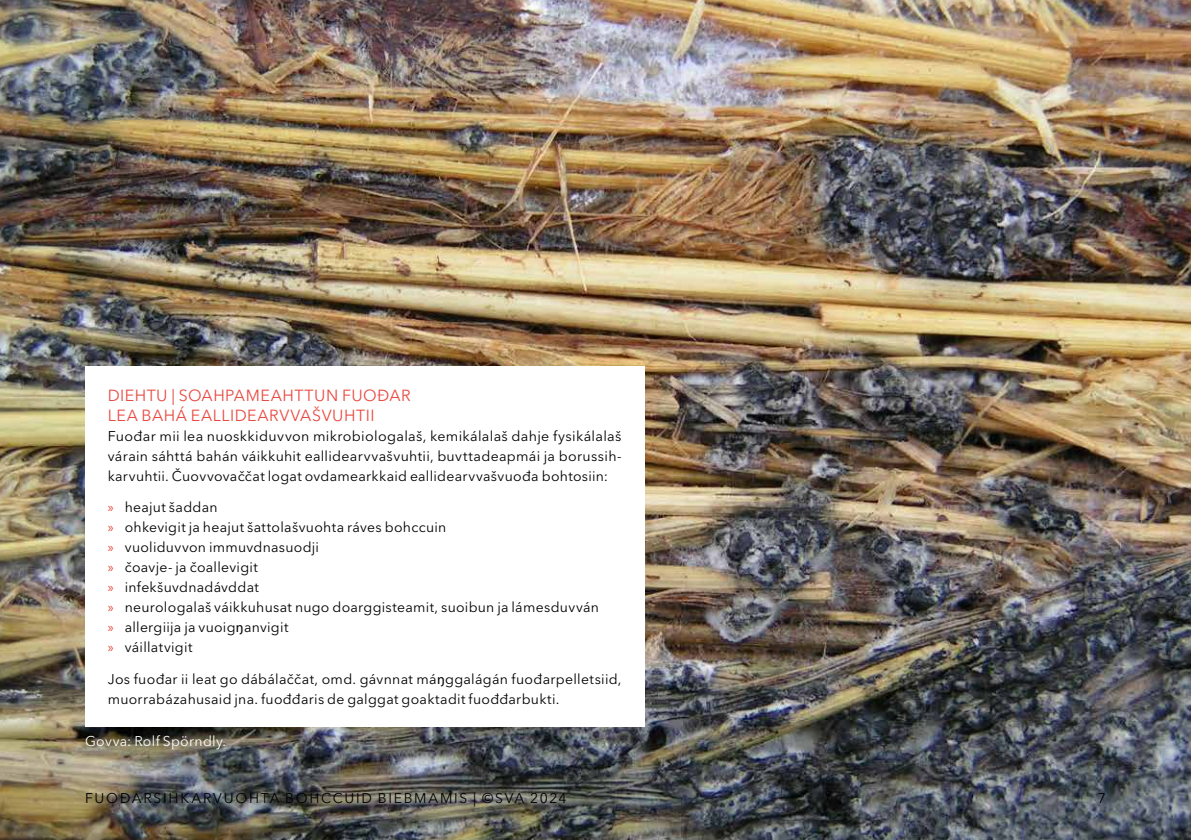
<style>
.page{position:relative;width:1191px;height:840px;background:#fff}
.page>*{position:absolute;margin:0;border:0;box-sizing:border-box;transform-origin:0 0}
.t1{font:16px/20px "Avenir Next LT Pro";letter-spacing:.03em;color:#e94a41}
.t2{font:14px/20px "Avenir Next LT Pro";letter-spacing:.02em;color:#000}
.t3{font:14px "Avenir Next LT Pro";letter-spacing:.125em;color:#000}
.t4{font:14px "Avenir Next LT Pro";letter-spacing:.02em;color:#fff}
.s1{font-family:"Myriad Pro";color:#e94a41}
.s2{font-family:"Myriad Pro"}
</style>
<div class="page">
<img style="left:0;top:0;width:1191px;height:839px">
<div style="left:85px;top:366px;width:559px;height:360px;background:#fff"></div>
<p class="t1" style="left:108px;top:385px;width:305px">DIEHTU | SOAHPAMEAHTTUN FUOĐAR<br>LEA BAHÁ EALLIDEARVVAŠVUHTII</p>
<p class="t2" style="left:108px;top:425px;width:515px;text-align:justify">Fuođar mii lea nuoskkiduvvon mikrobiologalaš, kemikálalaš dahje fysikálalaš várain sáhttá bahán váikkuhit eallidearvvašvuhtii, buvttadeapmái ja borussih&shy;karvuhtii. Čuovvovaččat logat ovdamearkkaid eallidearvvašvuođa bohtosiin:</p>
<p class="t2" style="left:108px;top:497px;width:493px"><span class="s1">»</span> heajut šaddan<br><span class="s1">»</span> ohkevigit ja heajut šattolašvuohta ráves bohccuin<br><span class="s1">»</span> vuoliduvvon immuvdnasuodji<br><span class="s1">»</span> čoavje- ja čoallevigit<br><span class="s1">»</span> infekšuvdnadávddat<br><span class="s1">»</span> neurologalaš váikkuhusat nugo doarggisteamit, suoibun ja lámesduvván <span class="s1">»</span> allergiija ja vuoig<span class="s2">ŋ</span>anvigit<br><span class="s1">»</span> váillatvigit</p>
<p class="t2" style="left:108px;top:668px;width:515px">Jos fuođar ii leat go dábálaččat, omd. gávnnat má<span class="s2">ŋ</span>ggalágán fuođarpelletsiid, muorrabázahusaid jna. fuođđaris de galggat goaktadit fuođđarbukti.</p>
<p class="t4" style="left:85px;top:732px;width:143px">Govva: Rolf Spörndly.</p>
<p class="t3" style="left:85px;top:789px;width:483px">FUOĐARSIHKARVUOHTA BOHCCUID BIEBMAMIS | ©SVA 2024</p>
<p class="t2" style="left:1097px;top:788px;width:10px">7</p>
</div>
